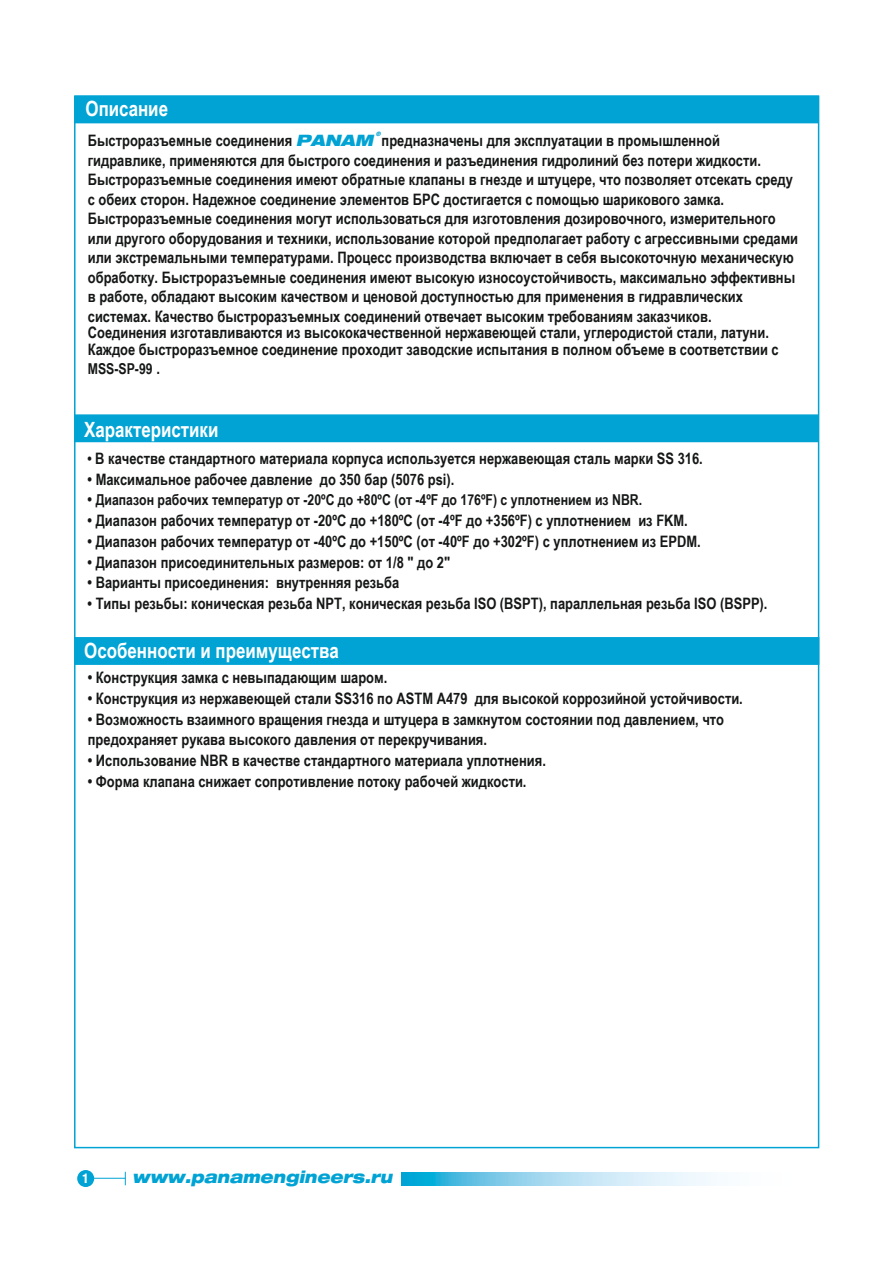
<style>
.page{position:relative;width:893px;height:1263px;background:#fff}
.page>*{position:absolute;margin:0;border:0;box-sizing:border-box;transform-origin:0 0}
.t1{font:700 21px "Arial Narrow";color:#fff}
.t2{font:16.8px "Heavenetica Extd 9 Blk Obl SH";color:#00a3d4;scale:.89 1}
.t3{font:700 15.75px/19.5px "Arial Narrow";color:#151616}
.t4{font:700 15px "Arial Narrow";color:#151616}
.t5{font:13.5px "Heavenetica Cond 7 Bold SH";color:#fff}
.t6{font:6px "PANAMLOGO";color:#00a3d4}
.s1{font-size:15.75px}
.s2{font-family:"PANAMLOGO";font-weight:400;color:#00a3d4}
.s3{font-size:15px}
.s4{font-style:italic}
</style>
<div class="page">
<div style="left:74px;top:96px;width:745px;height:27px;background:#00a3d4"></div>
<div style="left:74px;top:414px;width:745px;height:28px;background:#00a3d4;border:2px solid #00a3d4"></div>
<div style="left:74px;top:637px;width:745px;height:28px;background:#00a3d4;border:2px solid #00a3d4"></div>
<svg style="left:402px;top:1172px;width:312px;height:13px;background:#9ad7ee"></svg>
<svg style="left:77px;top:1170px;width:18px;height:17px"></svg>
<svg style="left:125px;top:1172px;width:1px;height:13px"></svg>
<hr style="left:91px;top:1178px;width:34px;height:1px;background:#00a3d4">
<h1 class="t1" style="left:86px;top:92px;width:84px">Описание</h1>
<p class="t6" style="left:376px;top:130px;width:6px">®</p>
<p class="t3" style="left:88px;top:150px;width:712px">гидравлике, применяются для быстрого соединения и разъединения гидролиний без потери жидкости.<br>Быстроразъемные соединения имеют обратные клапаны в гнезде и штуцере, что позволяет отсекать среду с обеих сторон. Надежное соединение элементов БРС достигается с помощью шарикового замка.<br>Быстроразъемные соединения могут использоваться для изготовления дозировочного, измерительного или другого оборудования и техники, использование которой предполагает работу с агрессивными средами или экстремальными температурами. Процесс производства включает в себя высокоточную механическую обработку. Быстроразъемные соединения имеют высокую износоустойчивость, максимально эффективны в работе, обладают высоким качеством и ценовой доступностью для применения в гидравлических системах. Качество быстроразъемных соединений отвечает высоким требованиям заказчиков.</p>
<p class="t3" style="left:88px;top:339px;width:692px">Каждое быстроразъемное соединение проходит заводские испытания в полном объеме в соответствии с</p>
<p class="t4" style="left:88px;top:358px;width:74px">MSS-SP-99 <span class="s1">.</span></p>
<p class="t3" style="left:88px;top:130px;width:634px">Быстроразъемные соединения <span class="s2">PANAM</span> предназначены для эксплуатации в промышленной</p>
<p class="t3" style="left:88px;top:322px;width:683px">Соединения изготавливаются из высококачественной нержавеющей стали, углеродистой стали, латуни.</p>
<h1 class="t1" style="left:84px;top:413px;width:136px">Характеристики</h1>
<p class="t3" style="left:88px;top:448px;width:617px"><span class="s3">•</span> В качестве стандартного материала корпуса используется нержавеющая сталь марки SS 316.</p>
<p class="t3" style="left:88px;top:469px;width:368px">• Максимальное рабочее давление до 350 бар (5076 psi).</p>
<p class="t4" style="left:88px;top:489px;width:556px"><span class="s1">•</span> Диапазон рабочих температур от -20ºC до +80ºC (от -4ºF до 176ºF) с уплотнением из NBR.</p>
<p class="t3" style="left:88px;top:510px;width:602px">• Диапазон рабочих температур от -20ºC до +180ºC (от -4ºF до +356ºF) с уплотнением из FKM.</p>
<p class="t3" style="left:88px;top:531px;width:615px">• Диапазон рабочих температур от -40ºC до +150ºC (от -40ºF до +302ºF) с уплотнением из EPDM.</p>
<p class="t3" style="left:88px;top:551px;width:364px">• Диапазон присоединительных размеров: от 1/8 " до 2"</p>
<p class="t3" style="left:88px;top:572px;width:313px">• Варианты присоединения: внутренняя резьба</p>
<p class="t3" style="left:88px;top:593px;width:681px"><span class="s4">•</span> Типы резьбы: коническая резьба NPT, коническая резьба ISO (BSPT), параллельная резьба ISO (BSPP).</p>
<h1 class="t1" style="left:84px;top:634px;width:256px">Особенности и преимущества</h1>
<p class="t3" style="left:88px;top:667px;width:301px">• Конструкция замка с невыпадающим шаром.</p>
<p class="t3" style="left:88px;top:688px;width:657px">• Конструкция из нержавеющей стали SS316 по ASTM А479 для высокой коррозийной устойчивости.</p>
<p class="t3" style="left:88px;top:708px;width:638px;line-height:20.7px">• Возможность взаимного вращения гнезда и штуцера в замкнутом состоянии под давлением, что предохраняет рукава высокого давления от перекручивания.</p>
<p class="t3" style="left:88px;top:750px;width:460px">• Использование NBR в качестве стандартного материала уплотнения.</p>
<p class="t3" style="left:88px;top:771px;width:440px">• Форма клапана снижает сопротивление потоку рабочей жидкости.</p>
<p class="t5" style="left:82px;top:1169px;width:8px">1</p>
<p class="t2" style="left:132px;top:1166px;width:294px">www.panamengineers.ru</p>
</div>
